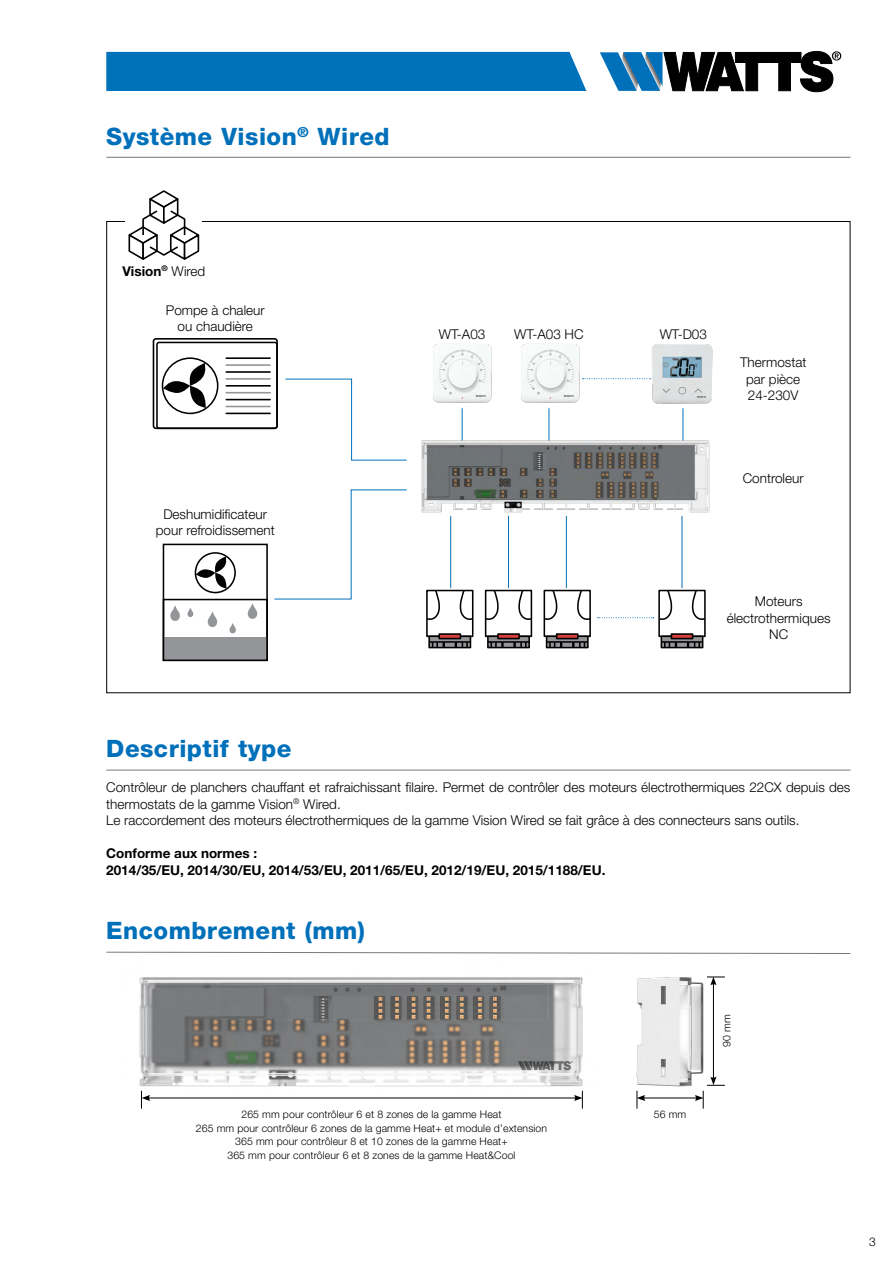
<style>
.page{position:relative;width:893px;height:1263px;background:#fff}
.page>*{position:absolute;margin:0;border:0;box-sizing:border-box;transform-origin:0 0}
.t1{font:800 24px "Helvetica Neue LT Std";letter-spacing:.02em;color:#0070ba}
.t2{font:300 13.5px/16.5px "Helvetica Neue LT Std";color:#000;text-align:center}
.t3{font:700 13.5px/16.5px "Helvetica Neue LT Std";color:#000}
.t4{font:300 12px "Helvetica Neue LT Std";color:#000}
.t5{font:300 10.5px/13.5px "Helvetica Neue LT Std";letter-spacing:.01em;color:#000;text-align:center}
.s1{font-weight:300}
</style>
<div class="page">
<svg style="left:600px;top:51px;width:241px;height:41px"></svg>
<div style="left:106px;top:52px;width:480px;height:39px;background:#0072bb"></div>
<img style="left:139px;top:976px;width:584px;height:130px">
<hr style="left:106px;top:770px;width:744px;height:1px;background:#797979">
<svg style="left:106px;top:951px;width:745px;height:3px"></svg>
<hr style="left:106px;top:157px;width:744px;height:1px;background:#797979">
<svg style="left:285px;top:378px;width:116px;height:83px"></svg>
<svg style="left:274px;top:489px;width:127px;height:111px"></svg>
<hr style="left:462px;top:408px;width:1px;height:33px;background:#0070ba">
<hr style="left:450px;top:516px;width:1px;height:72px;background:#0070ba">
<hr style="left:508px;top:516px;width:1px;height:72px;background:#0070ba">
<hr style="left:566px;top:516px;width:1px;height:72px;background:#0070ba">
<hr style="left:682px;top:516px;width:1px;height:72px;background:#0070ba">
<hr style="left:549px;top:408px;width:1px;height:33px;background:#0070ba">
<svg style="left:583px;top:378px;width:65px;height:1px"></svg>
<hr style="left:683px;top:408px;width:1px;height:33px;background:#0070ba">
<hr style="left:643px;top:1098px;width:54px;height:1px;background:#000">
<svg style="left:637px;top:1091px;width:8px;height:18px"></svg>
<hr style="left:148px;top:1098px;width:428px;height:1px;background:#000">
<svg style="left:141px;top:1091px;width:9px;height:18px"></svg>
<svg style="left:574px;top:1091px;width:9px;height:18px"></svg>
<hr style="left:713px;top:983px;width:1px;height:96px;background:#000">
<svg style="left:695px;top:1076px;width:30px;height:33px"></svg>
<svg style="left:707px;top:977px;width:18px;height:8px"></svg>
<svg style="left:128px;top:190px;width:72px;height:70px"></svg>
<img style="left:521px;top:343px;width:62px;height:60px">
<img style="left:433px;top:343px;width:59px;height:60px">
<img style="left:649px;top:344px;width:64px;height:60px">
<div style="left:156px;top:342px;width:122px;height:87px;border:2px solid #000;border-radius:2px"></div>
<div style="left:153px;top:338px;width:125px;height:91px;border:2px solid #000;border-radius:2px"></div>
<hr style="left:226px;top:357px;width:44px;height:2px;background:#000">
<hr style="left:226px;top:364px;width:44px;height:2px;background:#939599">
<hr style="left:226px;top:378px;width:44px;height:2px;background:#939599">
<hr style="left:226px;top:392px;width:44px;height:1px;background:#939599">
<hr style="left:226px;top:406px;width:44px;height:1px;background:#939599">
<hr style="left:226px;top:371px;width:44px;height:2px;background:#000">
<hr style="left:226px;top:385px;width:44px;height:2px;background:#000">
<hr style="left:226px;top:399px;width:44px;height:1px;background:#000">
<hr style="left:226px;top:413px;width:44px;height:1px;background:#000">
<div style="left:162px;top:357px;width:56px;height:57px;border:2px solid #000;border-radius:50%"></div>
<svg style="left:163px;top:363px;width:44px;height:45px"></svg>
<div style="left:195px;top:552px;width:41px;height:41px;border:2px solid #000;border-radius:50%"></div>
<div style="left:163px;top:544px;width:105px;height:117px;border:2px solid #000"></div>
<div style="left:163px;top:637px;width:104px;height:23px;background:#939599"></div>
<div style="left:163px;top:599px;width:105px;height:62px;border:2px solid #000"></div>
<div style="left:171px;top:607px;width:8px;height:13px;background:#939599;border-radius:4px"></div>
<div style="left:170px;top:606px;width:10px;height:15px;border:2px solid #939599;border-radius:4px"></div>
<div style="left:208px;top:613px;width:9px;height:13px;background:#939599;border-radius:4px"></div>
<div style="left:208px;top:613px;width:9px;height:14px;border:2px solid #939599;border-radius:4px"></div>
<div style="left:248px;top:605px;width:9px;height:13px;background:#939599;border-radius:4px"></div>
<div style="left:248px;top:604px;width:9px;height:15px;border:2px solid #939599;border-radius:4px"></div>
<div style="left:230px;top:625px;width:5px;height:8px;background:#939599;border-radius:3px"></div>
<div style="left:229px;top:624px;width:7px;height:9px;border:2px solid #939599;border-radius:3px"></div>
<div style="left:187px;top:609px;width:6px;height:8px;border:2px solid #939599;border-radius:2px"></div>
<svg style="left:196px;top:556px;width:32px;height:32px"></svg>
<div style="left:426px;top:590px;width:47px;height:47px;border:2px solid #000"></div>
<svg style="left:431px;top:638px;width:37px;height:7px"></svg>
<hr style="left:429px;top:641px;width:41px;height:2px;background:#000">
<svg style="left:432px;top:642px;width:13px;height:3px"></svg>
<svg style="left:455px;top:642px;width:13px;height:3px"></svg>
<div style="left:428px;top:635px;width:43px;height:13px;border:2px solid #000"></div>
<div style="left:438px;top:633px;width:23px;height:6px;border:2px solid #000"></div>
<svg style="left:426px;top:589px;width:16px;height:35px"></svg>
<svg style="left:458px;top:589px;width:16px;height:35px"></svg>
<div style="left:485px;top:590px;width:47px;height:47px;border:2px solid #000"></div>
<svg style="left:490px;top:638px;width:37px;height:7px"></svg>
<hr style="left:488px;top:641px;width:41px;height:2px;background:#000">
<svg style="left:490px;top:642px;width:14px;height:3px"></svg>
<svg style="left:513px;top:642px;width:14px;height:3px"></svg>
<div style="left:487px;top:635px;width:43px;height:13px;border:2px solid #000"></div>
<div style="left:497px;top:633px;width:23px;height:6px;border:2px solid #000"></div>
<svg style="left:484px;top:589px;width:16px;height:35px"></svg>
<svg style="left:517px;top:589px;width:16px;height:35px"></svg>
<div style="left:544px;top:590px;width:47px;height:47px;border:2px solid #000"></div>
<svg style="left:549px;top:638px;width:37px;height:7px"></svg>
<hr style="left:547px;top:641px;width:41px;height:2px;background:#000">
<svg style="left:549px;top:642px;width:13px;height:3px"></svg>
<svg style="left:572px;top:642px;width:13px;height:3px"></svg>
<div style="left:546px;top:635px;width:43px;height:13px;border:2px solid #000"></div>
<div style="left:556px;top:633px;width:23px;height:6px;border:2px solid #000"></div>
<svg style="left:543px;top:589px;width:16px;height:35px"></svg>
<div style="left:658px;top:590px;width:48px;height:47px;border:2px solid #000"></div>
<svg style="left:664px;top:638px;width:36px;height:7px"></svg>
<hr style="left:661px;top:641px;width:42px;height:2px;background:#000">
<svg style="left:664px;top:642px;width:13px;height:3px"></svg>
<svg style="left:687px;top:642px;width:13px;height:3px"></svg>
<div style="left:661px;top:635px;width:42px;height:13px;border:2px solid #000"></div>
<div style="left:671px;top:633px;width:22px;height:6px;border:2px solid #000"></div>
<svg style="left:575px;top:589px;width:99px;height:35px"></svg>
<svg style="left:690px;top:589px;width:16px;height:35px"></svg>
<img style="left:401px;top:432px;width:309px;height:97px">
<h1 class="t1" style="left:106px;top:122px;width:285px">Système Vision<sup>®</sup> Wired</h1>
<p class="t3" style="left:122px;top:262px;width:84px">Vision<sup>®</sup> <span class="s1">Wired</span></p>
<p class="t2" style="left:166px;top:301px;width:100px">Pompe à chaleur ou chaudière</p>
<p class="t2" style="left:156px;top:505px;width:120px">Deshumidificateur pour refroidissement</p>
<p class="t2" style="left:439px;top:325px;width:48px">WT-A03</p>
<p class="t2" style="left:514px;top:325px;width:71px">WT-A03 HC</p>
<p class="t2" style="left:660px;top:325px;width:49px">WT-D03</p>
<p class="t2" style="left:740px;top:354px;width:68px">Thermostat par pièce<br>24-230V</p>
<p class="t2" style="left:743px;top:469px;width:62px">Controleur</p>
<p class="t2" style="left:727px;top:593px;width:105px">Moteurs électrothermiques<br>NC</p>
<h1 class="t1" style="left:106px;top:734px;width:187px">Descriptif type</h1>
<p class="t2" style="left:106px;top:779px;width:746px;text-align:left">Contrôleur de planchers chauffant et rafraichissant filaire. Permet de contrôler des moteurs électrothermiques 22CX depuis des thermostats de la gamme Vision<sup>®</sup> Wired.<br>Le raccordement des moteurs électrothermiques de la gamme Vision Wired se fait grâce à des connecteurs sans outils.</p>
<p class="t3" style="left:106px;top:845px;width:501px">Conforme aux normes :<br>2014/35/EU, 2014/30/EU, 2014/53/EU, 2011/65/EU, 2012/19/EU, 2015/1188/EU.</p>
<h1 class="t1" style="left:106px;top:916px;width:260px">Encombrement (mm)</h1>
<p class="t5" style="left:196px;top:1107px;width:353px">265 mm pour contrôleur 6 et 8 zones de la gamme Heat<br>265 mm pour contrôleur 6 zones de la gamme Heat+ et module d’extension 365 mm pour contrôleur 8 et 10 zones de la gamme Heat+<br>365 mm pour contrôleur 6 et 8 zones de la gamme Heat&amp;Cool</p>
<p class="t5" style="left:654px;top:1107px;width:34px">56 mm</p>
<p class="t5" style="left:720px;top:1047px;width:34px;rotate:-90deg">90 mm</p>
<p class="t4" style="left:869px;top:1234px;width:8px">3</p>
</div>
